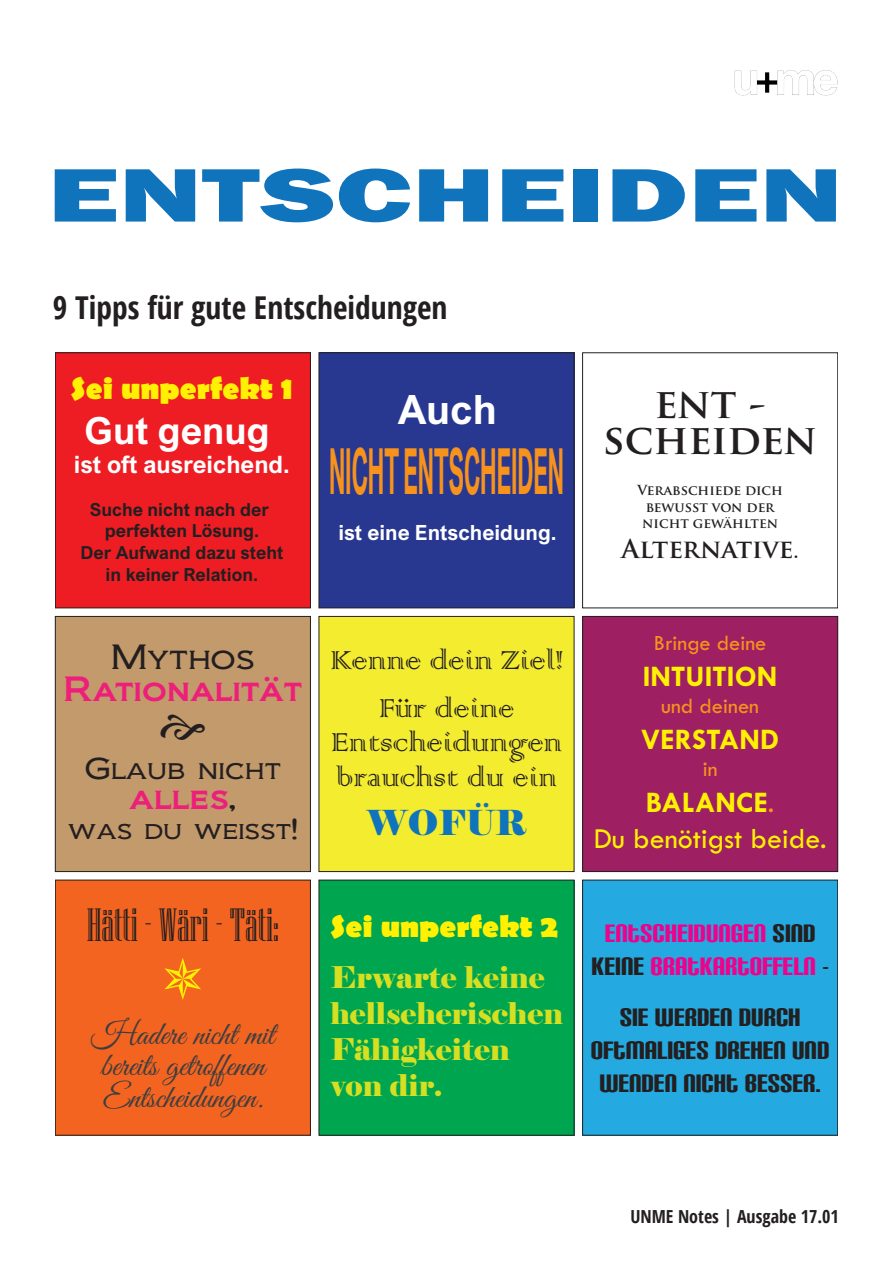
<style>
.page{position:relative;width:893px;height:1263px;background:#fff}
.page>*{position:absolute;margin:0;border:0;box-sizing:border-box;transform-origin:0 0}
.t1{font:800 78.3px "Franklin Gothic";color:#1074bc;scale:1.56 1}
.t2{font:700 60.6px "BMW Type V2";color:#f7931d;scale:.35 1}
.t3{font:46.5px "Niagara Engraved";color:#231f20}
.t4{font:700 40.5px/36px "Trajan Pro";color:#231f20;text-align:center}
.t5{font:700 40.5px "Arial Nova";color:#fff}
.t6{font:700 37.5px "Arial Nova";color:#fff}
.t7{font:34.5px/48px "Colonna";color:#231f20;text-align:center}
.t8{font:34.5px "Elephant";color:#1074bc}
.t9{font:33px/31.5px "Great Vibes";color:#3e3e3f}
.t10{font:33px "Biondi";color:#ee1e7b}
.t11{font:300 33px "Biondi";color:#231f20}
.t12{font:700 condensed 31.5px "Open Sans";color:#231f20}
.t13{font:700 31.5px "Berlin Sans FB";color:#fff101}
.t14{font:30px/33px "Carbon Block";color:#231f20;text-align:center}
.t15{font:30px/36px "Elephant";color:#d6df21}
.t16{font:30px/33px "Carbon Block";color:#ed028c;text-align:center}
.t17{font:30px/36px "Tw Cen";color:#fff101;text-align:center}
.t18{font:700 30px "Tw Cen";color:#fff101}
.t19{font:300 28.5px "Biondi";color:#231f20}
.t20{font:300 27px "Biondi";color:#231f20}
.t21{font:700 25.5px "Trajan Pro";color:#231f20}
.t22{font:700 24px "Arial Nova";color:#fff}
.t23{font:22.5px "Tw Cen";color:#f7931d}
.t24{font:700 21px "Arial Nova";color:#fff}
.t25{font:700 18px/21.6px "Arial Nova";color:#231f20;text-align:center}
.t26{font:700 condensed 18px "Open Sans";color:#231f20}
.t27{font:700 13.5px/16.2px "Trajan Pro";color:#231f20;text-align:center}
.s1{color:#231f20}
.s2{font-size:21px}
.s3{font-weight:700}
.s4{color:#f7931d}
</style>
<div class="page">
<img style="left:734px;top:70px;width:104px;height:26px">
<div style="left:55px;top:353px;width:255px;height:255px;background:#ee1d23"></div>
<div style="left:55px;top:353px;width:256px;height:255px;border:1px solid #231f20"></div>
<div style="left:319px;top:353px;width:255px;height:255px;background:#283890"></div>
<div style="left:582px;top:353px;width:256px;height:255px;border:1px solid #231f20"></div>
<div style="left:55px;top:616px;width:255px;height:255px;background:#c39a6b"></div>
<div style="left:55px;top:616px;width:256px;height:256px;border:1px solid #231f20"></div>
<div style="left:319px;top:616px;width:255px;height:256px;background:#f4ed2f;border:1px solid #231f20"></div>
<div style="left:583px;top:616px;width:255px;height:255px;background:#9e1f62"></div>
<div style="left:582px;top:616px;width:256px;height:256px;border:1px solid #231f20"></div>
<div style="left:55px;top:880px;width:255px;height:255px;background:#f36421"></div>
<div style="left:55px;top:880px;width:256px;height:255px;border:1px solid #231f20"></div>
<div style="left:319px;top:880px;width:255px;height:255px;background:#00a54f"></div>
<div style="left:583px;top:880px;width:255px;height:255px;background:#24aae1"></div>
<div style="left:582px;top:880px;width:256px;height:255px;border:1px solid #231f20"></div>
<h1 class="t1" style="left:48px;top:145px;width:511px">ENTSCHEIDEN</h1>
<h3 class="t12" style="left:53px;top:285px;width:396px">9 Tipps für gute Entscheidungen</h3>
<h3 class="t13" style="left:71px;top:370px;width:224px">Sei unperfekt 1</h3>
<h3 class="t6" style="left:85px;top:409px;width:187px">Gut genug</h3>
<h3 class="t22" style="left:74px;top:450px;width:217px">ist oft ausreichend.</h3>
<p class="t25" style="left:81px;top:498px;width:204px">Suche nicht nach der perfekten Lösung.<br>Der Aufwand dazu steht in keiner Relation.</p>
<h3 class="t11" style="left:111px;top:638px;width:146px">Mythos</h3>
<h3 class="t10" style="left:64px;top:670px;width:240px">Rationalität</h3>
<h3 class="t19" style="left:85px;top:752px;width:198px">Glaub nicht</h3>
<h3 class="t10" style="left:129px;top:778px;width:108px">alles<span class="s1">,</span></h3>
<h3 class="t20" style="left:68px;top:813px;width:231px">was du weisst!</h3>
<h3 class="t3" style="left:87px;top:901px;width:194px">Hätti - Wäri - Täti:</h3>
<h3 class="t9" style="left:91px;top:1020px;width:185px">Hadere nicht mit bereits getroffenen<br>Entscheidungen.</h3>
<h3 class="t5" style="left:398px;top:386px;width:100px">Auch</h3>
<h2 class="t2" style="left:329px;top:434px;width:673px">NICHT ENTSCHEIDEN</h2>
<p class="t24" style="left:338px;top:520px;width:220px">ist eine Entscheidung.</p>
<h3 class="t7" style="left:330px;top:635px;width:234px">Kenne dein Ziel!<br>Für deine</h3>
<h3 class="t7" style="left:331px;top:724px;width:233px;line-height:34.5px;text-align:left">Entscheidungen brauchst du ein</h3>
<h3 class="t8" style="left:366px;top:801px;width:162px">WOFÜR</h3>
<h3 class="t13" style="left:330px;top:908px;width:229px">Sei unperfekt 2</h3>
<h3 class="t15" style="left:330px;top:960px;width:234px">Erwarte keine hellseherischen<br>Fähigkeiten von dir.</h3>
<h3 class="t4" style="left:603px;top:386px;width:216px">ent - scheiden</h3>
<p class="t27" style="left:637px;top:482px;width:147px">Verabschiede dich bewusst von der nicht gewählten</p>
<h3 class="t21" style="left:622px;top:533px;width:179px">Alternative<span class="s2">.</span></h3>
<p class="t23" style="left:654px;top:629px;width:114px">Bringe deine</p>
<h3 class="t18" style="left:643px;top:658px;width:136px">INTUITION</h3>
<p class="t23" style="left:661px;top:692px;width:99px">und deinen</p>
<h3 class="t18" style="left:641px;top:721px;width:139px">VERSTAND</h3>
<p class="t23" style="left:703px;top:755px;width:16px">in</p>
<h3 class="t17" style="left:594px;top:784px;width:234px"><span class="s3">BALANCE</span><span class="s4">.<br></span>Du benötigst beide.</h3>
<h3 class="t16" style="left:591px;top:916px;width:239px">ENTSCHEIDUNGEN <span class="s1">SIND<br>KEINE</span> BRATKARTOFFELN <span class="s1">-</span></h3>
<h3 class="t14" style="left:591px;top:1000px;width:240px">SIE WERDEN DURCH<br>OFTMALIGES DREHEN UND<br>WENDEN NICHT BESSER.</h3>
<p class="t26" style="left:630px;top:1204px;width:210px">UNME Notes | Ausgabe 17.01</p>
</div>
